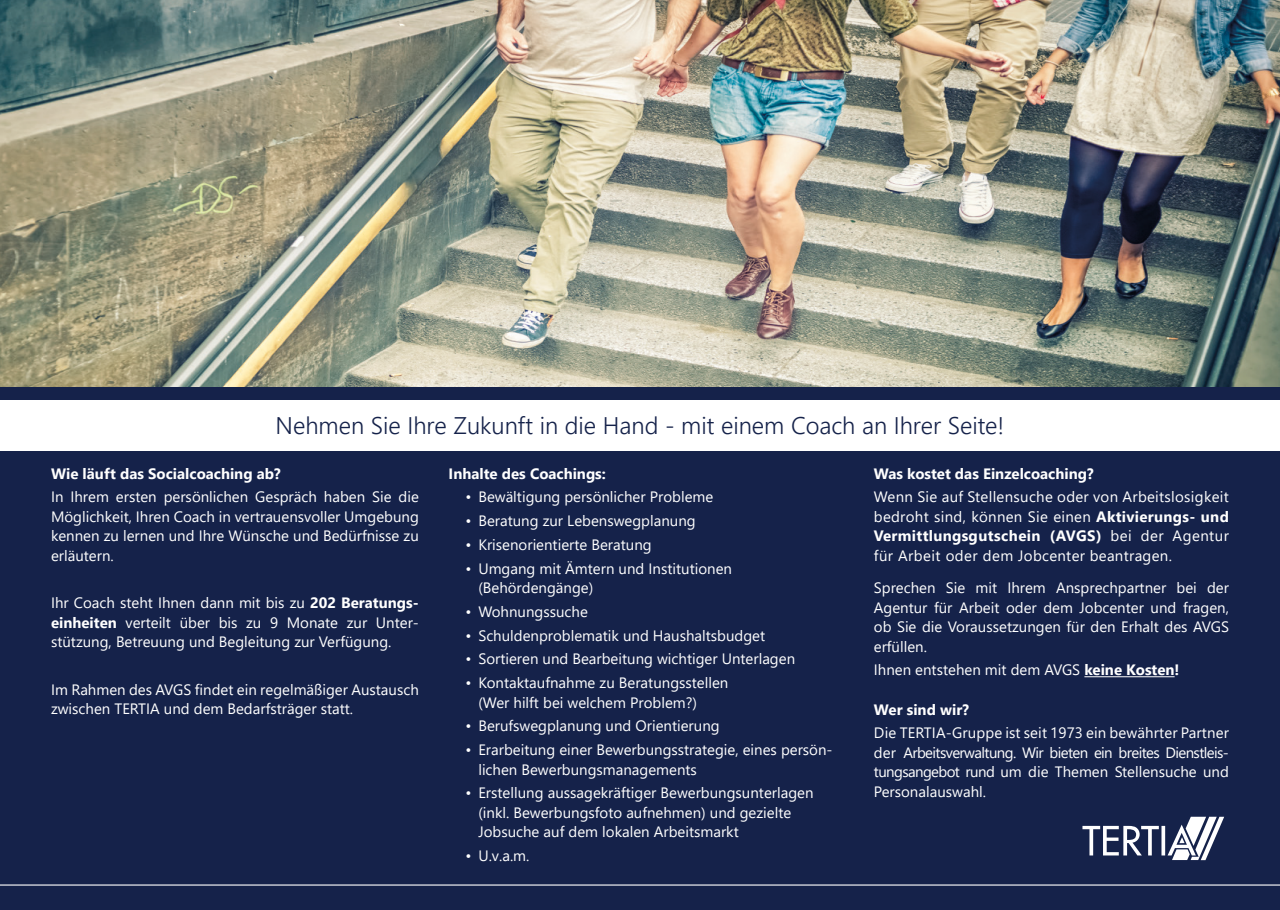
<style>
.page{position:relative;width:1280px;height:910px;background:#fff}
.page>*{position:absolute;margin:0;border:0;box-sizing:border-box;transform-origin:0 0}
.Headline_Blau{font:300 24px "Segoe UI";color:#15224a}
.Fließtext{font:15px/19.5px "Segoe UI";color:#fff;text-align:justify}
.Headline_Column{font:700 15px "Segoe UI";color:#fff}
.s1{font-weight:700}
</style>
<div class="page">
<div style="left:0;top:387px;width:1280px;height:523px;background:#15224a"></div>
<hr style="left:0;top:884px;width:1280px;height:2px;background:#fff">
<svg style="left:1082px;top:817px;width:142px;height:43px"></svg>
<div style="left:0;top:400px;width:1280px;height:51px;background:#fff"></div>
<img style="left:0;top:0;width:1280px;height:387px">
<hr style="left:1084px;top:676px;width:90px;height:1px;background:#fff">
<p class="Headline_Blau" style="left:276px;top:403px;width:730px">Nehmen Sie Ihre Zukunft in die Hand - mit einem Coach an Ihrer Seite!</p>
<p class="Headline_Column" style="left:51px;top:459px;width:231px">Wie läuft das Socialcoaching ab?</p>
<p class="Fließtext" style="left:51px;top:486px;width:369px">In Ihrem ersten persönlichen Gespräch haben Sie die Möglichkeit, Ihren Coach in vertrauensvoller Umgebung kennen zu lernen und Ihre Wünsche und Bedürfnisse zu erläutern.</p>
<p class="Fließtext" style="left:51px;top:592px;width:369px">Ihr Coach steht Ihnen dann mit bis zu <span class="s1">202 Beratungs&shy;einheiten</span> verteilt über bis zu 9 Monate zur Unter&shy;stützung, Betreuung und Begleitung zur Verfügung.</p>
<p class="Fließtext" style="left:51px;top:678px;width:369px">Im Rahmen des AVGS findet ein regelmäßiger Austausch zwischen TERTIA und dem Bedarfsträger statt.</p>
<p class="Headline_Column" style="left:449px;top:459px;width:159px">Inhalte des Coachings:</p>
<p class="Fließtext" style="left:466px;top:486px;width:249px">• Bewältigung persönlicher Probleme</p>
<p class="Fließtext" style="left:466px;top:510px;width:232px">• Beratung zur Lebenswegplanung</p>
<p class="Fließtext" style="left:466px;top:533px;width:187px">• Krisenorientierte Beratung</p>
<p class="Fließtext" style="left:478px;top:557px;width:255px;text-indent:-13px">• Umgang mit Ämtern und Institutionen (Behördengänge)</p>
<p class="Fließtext" style="left:466px;top:600px;width:124px">• Wohnungssuche</p>
<p class="Fließtext" style="left:466px;top:624px;width:301px">• Schuldenproblematik und Haushaltsbudget</p>
<p class="Fließtext" style="left:466px;top:648px;width:331px">• Sortieren und Bearbeitung wichtiger Unterlagen</p>
<p class="Fließtext" style="left:478px;top:672px;width:252px;text-indent:-13px">• Kontaktaufnahme zu Beratungsstellen (Wer hilft bei welchem Problem?)</p>
<p class="Fließtext" style="left:466px;top:715px;width:256px">• Berufswegplanung und Orientierung</p>
<p class="Fließtext" style="left:478px;top:739px;width:356px;text-indent:-13px">• Erarbeitung einer Bewerbungsstrategie, eines persön&shy;lichen Bewerbungsmanagements</p>
<p class="Fließtext" style="left:478px;top:782px;width:337px;text-align:left;text-indent:-13px">• Erstellung aussagekräftiger Bewerbungsunterlagen (inkl. Bewerbungsfoto aufnehmen) und gezielte<br>Jobsuche auf dem lokalen Arbeitsmarkt</p>
<p class="Fließtext" style="left:466px;top:845px;width:65px">• U.v.a.m.</p>
<p class="Headline_Column" style="left:874px;top:459px;width:221px">Was kostet das Einzelcoaching?</p>
<p class="Fließtext" style="left:874px;top:486px;width:357px">Wenn Sie auf Stellensuche oder von Arbeitslosigkeit bedroht sind, können Sie einen <span class="s1">Aktivierungs- und Vermittlungsgutschein (AVGS)</span> bei der Agentur für Arbeit oder dem Jobcenter beantragen.</p>
<p class="Fließtext" style="left:874px;top:577px;width:357px">Sprechen Sie mit Ihrem Ansprechpartner bei der Agentur für Arbeit oder dem Jobcenter und fragen, ob Sie die Voraussetzungen für den Erhalt des AVGS erfüllen.</p>
<p class="Fließtext" style="left:874px;top:659px;width:307px">Ihnen entstehen mit dem AVGS <span class="s1">keine Kosten!</span></p>
<p class="Headline_Column" style="left:874px;top:695px;width:97px">Wer sind wir?</p>
<p class="Fließtext" style="left:874px;top:722px;width:357px">Die TERTIA-Gruppe ist seit 1973 ein bewährter Partner der Arbeitsverwaltung. Wir bieten ein breites Dienstleis&shy;tungsangebot rund um die Themen Stellensuche und Personalauswahl.</p>
</div>
